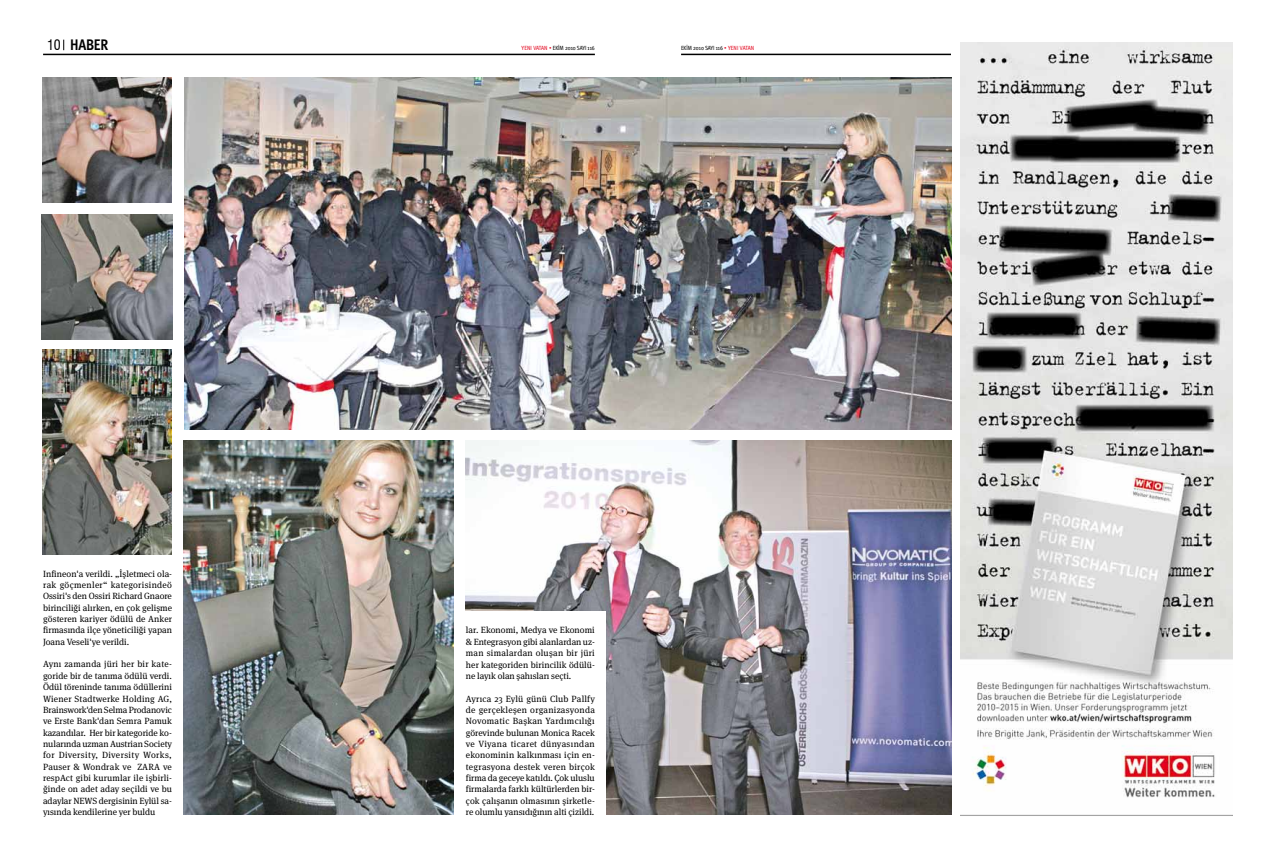
<style>
.page{position:relative;width:1276px;height:851px;background:#fff}
.page>*{position:absolute;margin:0;border:0;box-sizing:border-box;transform-origin:0 0}
.t1{font:700 15.3px "Meta Cond Pro";letter-spacing:-.015em;color:#000}
.t2{font:9px/11.3px "Meta Serif Pro";letter-spacing:-.005em;color:#000;text-align:justify}
.t3{font:6px "Meta Cond Pro";letter-spacing:-.01em;color:#000}
.s1{font-family:"Swiss 721 BT";font-weight:400;font-stretch:condensed;font-size:14px}
.s2{color:#e2001a}
</style>
<div class="page">
<hr style="left:43px;top:54px;width:552px;height:1px;background:#000">
<hr style="left:681px;top:54px;width:552px;height:1px;background:#000">
<img style="left:465px;top:440px;width:486px;height:374px">
<div style="left:460px;top:611px;width:146px;height:233px;background:#fff"></div>
<img style="left:184px;top:440px;width:270px;height:374px">
<img style="left:42px;top:77px;width:130px;height:125px">
<img style="left:42px;top:214px;width:130px;height:125px">
<img style="left:42px;top:350px;width:130px;height:204px">
<div style="left:951px;top:21px;width:298px;height:45px;background:#fff"></div>
<img style="left:961px;top:42px;width:271px;height:774px">
<img style="left:185px;top:77px;width:766px;height:352px">
<h1 class="t1" style="left:47px;top:35px;width:63px"><span class="s1">10</span> HABER</h1>
<p class="t3" style="left:521px;top:44px;width:75px"><span class="s2">YENI VATAN •</span> EKİM 2010 SAYI 116</p>
<p class="t3" style="left:681px;top:44px;width:74px">EKİM 2010 SAYI 116 <span class="s2">• YENI VATAN</span></p>
<p class="t2" style="left:43px;top:567px;width:130px">Infineon'a verildi. „İşletmeci ola&shy;rak göçmenler“ kategorisindeö Ossiri's den Ossiri Richard Gnaore birinciliği alırken, en çok gelişme gösteren kariyer ödülü de Anker firmasında ilçe yöneticiliği yapan Joana Veseli'ye verildi.</p>
<p class="t2" style="left:43px;top:658px;width:130px">Aynı zamanda jüri her bir kate&shy;goride bir de tanıma ödülü verdi.<br>Ödül töreninde tanıma ödüllerini Wiener Stadtwerke Holding AG, Brainswork'den Selma Prodanovic ve Erste Bank'dan Semra Pamuk kazandılar. Her bir kategoride ko&shy;nularında uzman Austrian Society for Diversity, Diversity Works, Pauser &amp; Wondrak ve ZARA ve respAct gibi kurumlar ile işbirli&shy;ğinde on adet aday seçildi ve bu adaylar NEWS dergisinin Eylül sa&shy;yısında kendilerine yer buldu</p>
<p class="t2" style="left:466px;top:624px;width:130px">lar. Ekonomi, Medya ve Ekonomi &amp; Entegrasyon gibi alanlardan uz&shy;man simalardan oluşan bir jüri her kategoriden birincilik ödülü&shy;ne layık olan şahısları seçti.</p>
<p class="t2" style="left:466px;top:692px;width:130px">Ayrıca 23 Eylü günü Club Pallfy de gerçekleşen organizasyonda Novomatic Başkan Yardımcılığı görevinde bulunan Monica Racek ve Viyana ticaret dünyasından ekonominin kalkınması için en&shy;tegrasyona destek veren birçok firma da geceye katıldı. Çok uluslu firmalarda farklı kültürlerden bir&shy;çok çalışanın olmasının şirketle&shy;re olumlu yansıdığının alti çizildi.</p>
</div>
